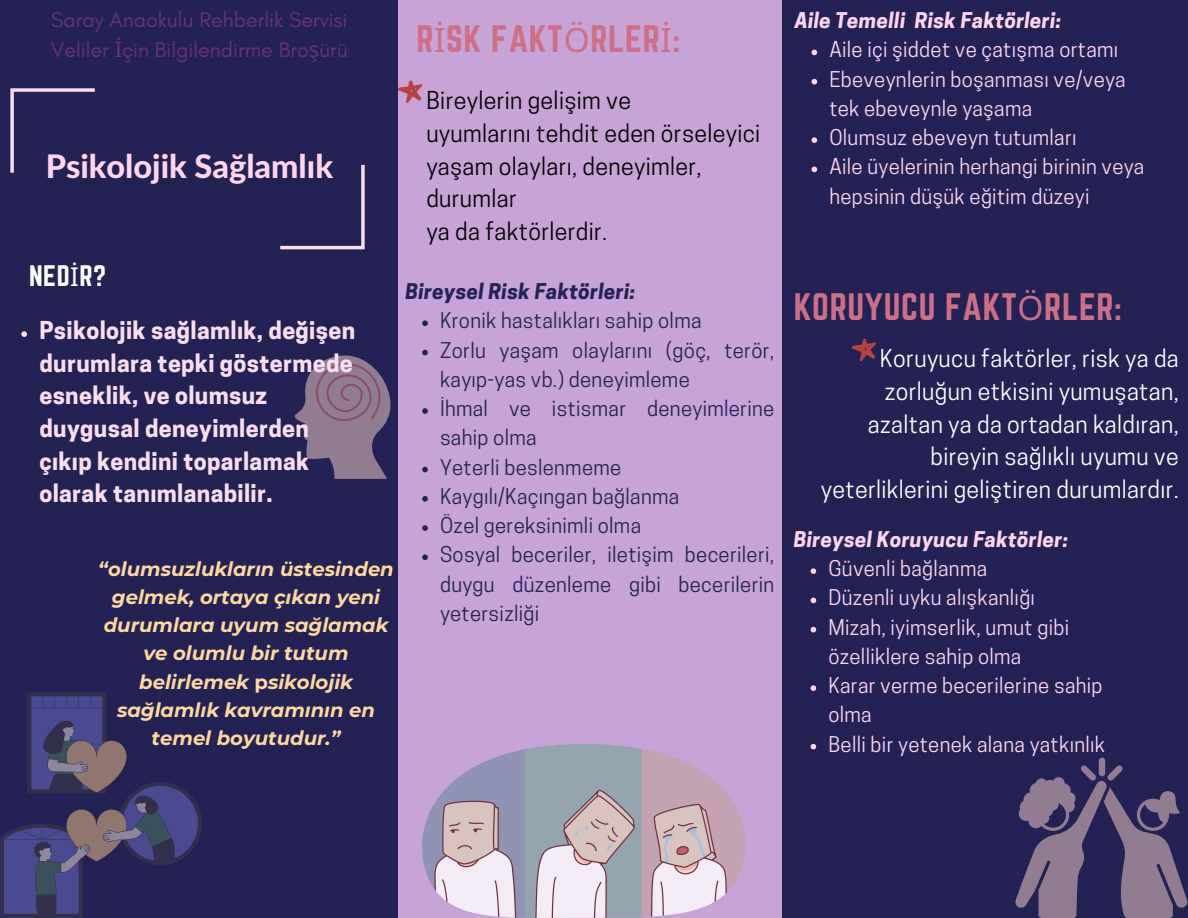
<style>
.page{position:relative;width:1188px;height:918px;background:#242254}
.page>*{position:absolute;margin:0;border:0;box-sizing:border-box;transform-origin:0 0}
.t1{font:33.45px "Norwester";letter-spacing:.02em;color:#cd6f87}
.t2{font:800 32.55px "Lato Latin";color:#ffd5f0}
.t3{font:25.95px "Norwester";color:#fff}
.t4{font:23.25px/32.7px "Cooper Hewitt";letter-spacing:.015em;color:#fff;text-align:right}
.t5{font:700 23.25px/32.7px "Cooper Hewitt";letter-spacing:.015em;color:#fadef0}
.t6{font:23.25px/32.7px "Cooper Hewitt";letter-spacing:.015em;color:#000}
.t7{font:21.45px/29.2px "Glacial Indifference";color:#683373}
.t8{font:20.4px/29.2px "Cooper Hewitt";letter-spacing:.015em;color:#ffd5f0}
.t9{font:20.4px/29.2px "Cooper Hewitt";letter-spacing:.015em;color:#242254}
.t10{font:italic 700 20.4px "Cooper Hewitt";letter-spacing:.015em;color:#ffd5f0}
.t11{font:italic 700 20.4px "Cooper Hewitt";letter-spacing:.015em;color:#242254}
.t12{font:italic 700 19.65px/28.2px "Montserrat";color:#ffd89f;text-align:center}
.s1{font-family:"Noto Sans"}
.s2{font-style:normal}
</style>
<div class="page">
<div style="left:398px;top:0;width:384px;height:918px;background:#c7a3d7"></div>
<svg style="left:398px;top:80px;width:25px;height:23px"></svg>
<svg style="left:10px;top:88px;width:85px;height:85px"></svg>
<svg style="left:280px;top:165px;width:85px;height:84px"></svg>
<svg style="left:851px;top:339px;width:25px;height:22px"></svg>
<img style="left:423px;top:745px;width:321px;height:173px">
<svg style="left:295px;top:355px;width:96px;height:124px"></svg>
<svg style="left:811px;top:568px;width:5px;height:6px"></svg>
<svg style="left:811px;top:598px;width:5px;height:5px"></svg>
<svg style="left:811px;top:627px;width:5px;height:5px"></svg>
<svg style="left:811px;top:685px;width:5px;height:6px"></svg>
<svg style="left:811px;top:744px;width:5px;height:5px"></svg>
<div style="left:1099px;top:758px;width:6px;height:18px;background:#917c92;border-radius:3px"></div>
<svg style="left:1015px;top:765px;width:173px;height:153px"></svg>
<svg style="left:0;top:692px;width:202px;height:226px"></svg>
<svg style="left:4px;top:696px;width:194px;height:218px"></svg>
<svg style="left:422px;top:320px;width:6px;height:6px"></svg>
<svg style="left:422px;top:350px;width:6px;height:5px"></svg>
<svg style="left:422px;top:408px;width:6px;height:6px"></svg>
<svg style="left:422px;top:467px;width:6px;height:5px"></svg>
<svg style="left:422px;top:496px;width:6px;height:6px"></svg>
<svg style="left:422px;top:525px;width:6px;height:6px"></svg>
<svg style="left:422px;top:554px;width:6px;height:6px"></svg>
<svg style="left:812px;top:50px;width:5px;height:5px"></svg>
<svg style="left:812px;top:79px;width:5px;height:5px"></svg>
<svg style="left:812px;top:137px;width:5px;height:6px"></svg>
<svg style="left:812px;top:167px;width:5px;height:5px"></svg>
<svg style="left:21px;top:331px;width:6px;height:6px"></svg>
<p class="t7" style="left:51px;top:5px;width:299px">Saray Anaokulu Rehberlik Servisi<br>Veliler <span class="s1">İ</span>çin Bilgilendirme Bro<span class="s1">ş</span>ürü</p>
<p class="t1" style="left:416px;top:19px;width:265px">R<span class="s1">İ</span>SK FAKT<span class="s1">Ö</span>RLER<span class="s1">İ</span>:</p>
<p class="t2" style="left:46px;top:152px;width:289px">Psikolojik Sağlamlık</p>
<p class="t3" style="left:29px;top:260px;width:79px">NED<span class="s1">İ</span>R?</p>
<p class="t5" style="left:39px;top:317px;width:317px">Psikolojik sağlamlık, değişen durumlara tepki göstermede esneklik, ve olumsuz duygusal deneyimlerden çıkıp kendini toparlamak olarak tanımlanabilir.</p>
<p class="t12" style="left:98px;top:555px;width:297px">“olumsuzlukların üstesinden gelmek, ortaya çıkan yeni durumlara uyum sağlamak ve olumlu bir tutum belirlemek <span class="s2">p</span>sikolojik sağlamlık kavramının en temel boyutudur.”</p>
<p class="t6" style="left:426px;top:87px;width:206px">Bireylerin gelişim ve</p>
<p class="t6" style="left:426px;top:120px;width:333px">uyumlarını tehdit eden örseleyici yaşam olayları, deneyimler, durumlar</p>
<p class="t6" style="left:426px;top:218px;width:182px">ya da faktörlerdir.</p>
<p class="t11" style="left:405px;top:284px;width:231px">Bireysel Risk Faktörleri:</p>
<p class="t9" style="left:440px;top:309px;width:263px">Kronik hastalıkları sahip olma</p>
<p class="t9" style="left:440px;top:338px;width:336px">Zorlu yaşam olaylarını (göç, terör, kayıp-yas vb.) deneyimleme</p>
<p class="t9" style="left:440px;top:396px;width:336px">İhmal ve istismar deneyimlerine sahip olma</p>
<p class="t9" style="left:440px;top:455px;width:183px">Yeterli beslenmeme</p>
<p class="t9" style="left:440px;top:484px;width:241px">Kaygılı/Kaçıngan bağlanma</p>
<p class="t9" style="left:440px;top:513px;width:203px">Özel gereksinimli olma</p>
<p class="t9" style="left:440px;top:543px;width:336px;text-align:justify">Sosyal beceriler, iletişim becerileri, duygu düzenleme gibi becerilerin yetersizliği</p>
<p class="t10" style="left:795px;top:13px;width:268px">Aile Temelli Risk Faktörleri:</p>
<p class="t8" style="left:829px;top:38px;width:290px">Aile içi şiddet ve çatışma ortamı</p>
<p class="t8" style="left:829px;top:67px;width:298px">Ebeveynlerin boşanması ve/veya tek ebeveynle yaşama</p>
<p class="t8" style="left:829px;top:126px;width:249px">Olumsuz ebeveyn tutumları</p>
<p class="t8" style="left:829px;top:155px;width:317px">Aile üyelerinin herhangi birinin veya hepsinin düşük eğitim düzeyi</p>
<p class="t1" style="left:794px;top:287px;width:330px">KORUYUCU FAKT<span class="s1">Ö</span>RLER:</p>
<p class="t4" style="left:868px;top:345px;width:313px">Koruyucu faktörler, risk ya da zorluğun etkisini yumuşatan, azaltan ya da ortadan kaldıran,</p>
<p class="t4" style="left:821px;top:443px;width:359px">bireyin sağlıklı uyumu ve yeterliklerini geliştiren durumlardır.</p>
<p class="t10" style="left:794px;top:532px;width:276px">Bireysel Koruyucu Faktörler:</p>
<p class="t8" style="left:828px;top:556px;width:160px">Güvenli bağlanma</p>
<p class="t8" style="left:828px;top:586px;width:208px">Düzenli uyku alışkanlığı</p>
<p class="t8" style="left:828px;top:615px;width:240px">Mizah, iyimserlik, umut gibi özelliklere sahip olma</p>
<p class="t8" style="left:828px;top:673px;width:276px">Karar verme becerilerine sahip olma</p>
<p class="t8" style="left:828px;top:732px;width:278px">Belli bir yetenek alana yatkınlık</p>
</div>
